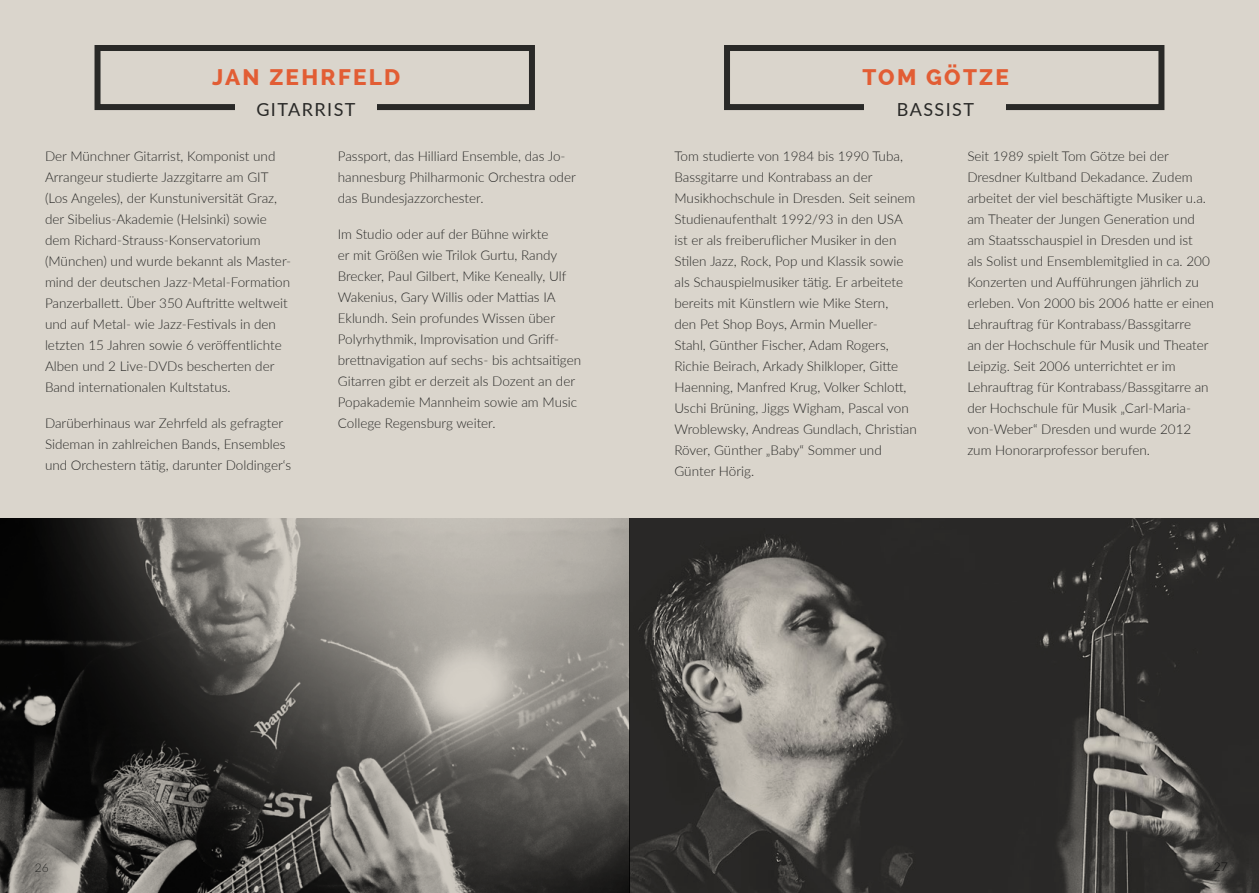
<style>
.page{position:relative;width:1259px;height:893px;background:#dad5cc}
.page>*{position:absolute;margin:0;border:0;box-sizing:border-box;transform-origin:0 0}
.t1{font:800 22.5px "Raleway";letter-spacing:.1em;color:#e25d34}
.t2{font:18px "Lato";letter-spacing:.08em;color:#292927}
.t3{font:13.5px/21px "Lato Light 2";color:#292927}
.t4{font:300 13.5px/21px "Lato";color:#292927}
.t5{font:300 12px "Lato";color:#292927}
</style>
<div class="page">
<img style="left:0;top:518px;width:629px;height:375px">
<svg style="left:629px;top:518px;width:630px;height:375px;background:#43413f"></svg>
<div style="left:724px;top:45px;width:440px;height:65px;border:6px solid #292927"></div>
<div style="left:864px;top:93px;width:142px;height:30px;background:#dad5cc"></div>
<div style="left:94px;top:45px;width:441px;height:65px;border:6px solid #292927"></div>
<div style="left:235px;top:93px;width:141px;height:30px;background:#dad5cc"></div>
<h1 class="t1" style="left:212px;top:64px;width:190px">JAN ZEHRFELD</h1>
<h2 class="t2" style="left:256px;top:96px;width:101px">GITARRIST</h2>
<p class="t3" style="left:45px;top:145px;width:232px">Der Münchner Gitarrist, Komponist und</p>
<p class="t4" style="left:45px;top:166px;width:225px">Arrangeur studierte Jazzgitarre am GIT</p>
<p class="t3" style="left:45px;top:187px;width:248px">(Los Angeles), der Kunstuniversität Graz, der Sibelius-Akademie (Helsinki) sowie dem Richard-Strauss-Konservatorium (München) und wurde bekannt als Master&shy;mind der deutschen Jazz-Metal-Formation Panzerballett. Über 350 Auftritte weltweit und auf Metal- wie Jazz-Festivals in den letzten 15 Jahren sowie 6 veröffentlichte Alben und 2 Live-DVDs bescherten der Band internationalen Kultstatus.</p>
<p class="t3" style="left:45px;top:412px;width:248px">Darüberhinaus war Zehrfeld als gefragter<br>Sideman in zahlreichen Bands, Ensembles und Orchestern tätig, darunter Doldinger‘s</p>
<p class="t3" style="left:338px;top:145px;width:239px">Passport, das Hilliard Ensemble, das Jo&shy;hannesburg Philharmonic Orchestra oder das Bundesjazzorchester.</p>
<p class="t3" style="left:338px;top:223px;width:230px">Im Studio oder auf der Bühne wirkte<br>er mit Größen wie Trilok Gurtu, Randy Brecker, Paul Gilbert, Mike Keneally, Ulf Wakenius, Gary Willis oder Mattias IA</p>
<p class="t4" style="left:338px;top:307px;width:219px">Eklundh. Sein profundes Wissen über</p>
<p class="t3" style="left:338px;top:328px;width:245px">Polyrhythmik, Improvisation und Griff&shy;brettnavigation auf sechs- bis achtsaitigen</p>
<p class="t4" style="left:338px;top:370px;width:239px">Gitarren gibt er derzeit als Dozent an der</p>
<p class="t3" style="left:338px;top:391px;width:241px">Popakademie Mannheim sowie am Music<br>College Regensburg weiter.</p>
<h1 class="t1" style="left:862px;top:64px;width:148px">TOM GÖTZE</h1>
<h2 class="t2" style="left:897px;top:96px;width:79px">BASSIST</h2>
<p class="t3" style="left:674px;top:145px;width:230px">Tom studierte von 1984 bis 1990 Tuba,<br>Bassgitarre und Kontrabass an der</p>
<p class="t4" style="left:674px;top:187px;width:242px">Musikhochschule in Dresden. Seit seinem</p>
<p class="t3" style="left:674px;top:208px;width:244px">Studienaufenthalt 1992/93 in den USA ist er als freiberuflicher Musiker in den Stilen Jazz, Rock, Pop und Klassik sowie als Schauspielmusiker tätig. Er arbeitete bereits mit Künstlern wie Mike Stern,<br>den Pet Shop Boys, Armin Mueller-<br>Stahl, Günther Fischer, Adam Rogers, Richie Beirach, Arkady Shilkloper, Gitte Haenning, Manfred Krug, Volker Schlott, Uschi Brüning, Jiggs Wigham, Pascal von Wroblewsky, Andreas Gundlach, Christian Röver, Günther „Baby“ Sommer und</p>
<p class="t4" style="left:674px;top:460px;width:81px">Günter Hörig.</p>
<p class="t4" style="left:967px;top:145px;width:203px">Seit 1989 spielt Tom Götze bei der</p>
<p class="t3" style="left:967px;top:166px;width:240px">Dresdner Kultband Dekadance. Zudem arbeitet der viel beschäftigte Musiker u.a. am Theater der Jungen Generation und</p>
<p class="t4" style="left:967px;top:229px;width:244px">am Staatsschauspiel in Dresden und ist als Solist und Ensemblemitglied in ca. 200</p>
<p class="t3" style="left:967px;top:271px;width:248px">Konzerten und Aufführungen jährlich zu erleben. Von 2000 bis 2006 hatte er einen<br>Lehrauftrag für Kontrabass/Bassgitarre</p>
<p class="t4" style="left:967px;top:334px;width:243px">an der Hochschule für Musik und Theater<br>Leipzig. Seit 2006 unterrichtet er im</p>
<p class="t3" style="left:967px;top:376px;width:243px">Lehrauftrag für Kontrabass/Bassgitarre an</p>
<p class="t4" style="left:967px;top:397px;width:225px">der Hochschule für Musik „Carl-Maria-</p>
<p class="t3" style="left:967px;top:418px;width:226px">von-Weber“ Dresden und wurde 2012</p>
<p class="t4" style="left:967px;top:439px;width:184px">zum Honorarprofessor berufen.</p>
<p class="t5" style="left:35px;top:859px;width:15px">26</p>
<p class="t5" style="left:1213px;top:858px;width:15px">27</p>
</div>
